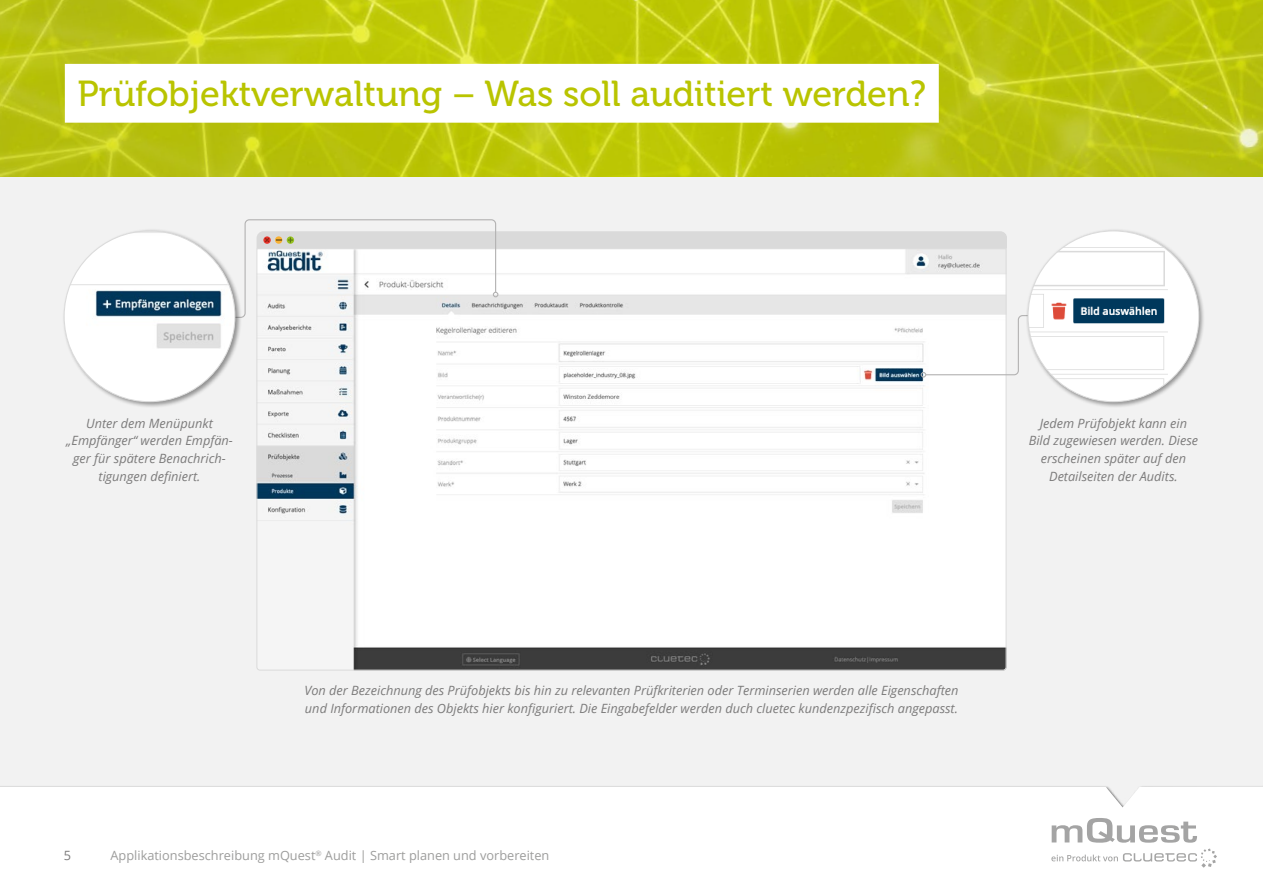
<style>
.page{position:relative;width:1263px;height:893px;background:#fff}
.page>*{position:absolute;margin:0;border:0;box-sizing:border-box;transform-origin:0 0}
.t1{font:36px "Museo 500";color:#b9c400}
.t2{font:italic 12.75px/17.9px "Open Sans";color:#7c7b7b;text-align:center}
.t3{font:12.75px "Open Sans";color:#9d9d9c}
.t4{font:12.75px "Open Sans";color:#7c7b7b}
</style>
<div class="page">
<img style="left:0;top:0;width:1263px;height:178px">
<div style="left:0;top:178px;width:1263px;height:637px;background:#f2f2f2"></div>
<div style="left:65px;top:64px;width:874px;height:59px;background:#fff"></div>
<svg style="left:256px;top:378px;width:751px;height:293px"></svg>
<div style="left:1026px;top:229px;width:179px;height:179px;background:#000;opacity:.4"></div>
<img style="left:1028px;top:231px;width:171px;height:171px;border-radius:85px">
<svg style="left:241px;top:219px;width:808px;height:159px"></svg>
<div style="left:62px;top:229px;width:179px;height:179px;background:#000;opacity:.4"></div>
<img style="left:64px;top:231px;width:171px;height:171px;border-radius:85px">
<svg style="left:0;top:787px;width:1263px;height:81px"></svg>
<svg style="left:1051px;top:818px;width:166px;height:49px"></svg>
<h1 class="t1" style="left:78px;top:74px;width:850px">Prüfobjektverwaltung – Was soll auditiert werden?</h1>
<p class="t2" style="left:66px;top:414px;width:168px">Unter dem Menüpunkt „Empfänger“ werden Empfän&shy;ger für spätere Benachrich&shy;tigungen definiert.</p>
<p class="t2" style="left:1029px;top:414px;width:171px">Jedem Prüfobjekt kann ein<br>Bild zugewiesen werden. Diese erscheinen später auf den<br>Detailseiten der Audits.</p>
<p class="t2" style="left:304px;top:681px;width:656px;text-align:left">Von der Bezeichnung des Prüfobjekts bis hin zu relevanten Prüfkriterien oder Terminserien werden alle Eigenschaften und Informationen des Objekts hier konfiguriert. Die Eingabefelder werden duch cluetec kundenzpezifisch angepasst.</p>
<p class="t4" style="left:64px;top:846px;width:9px">5</p>
<p class="t3" style="left:111px;top:846px;width:440px">Applikationsbeschreibung mQuest<sup>®</sup> Audit | Smart planen und vorbereiten</p>
</div>
